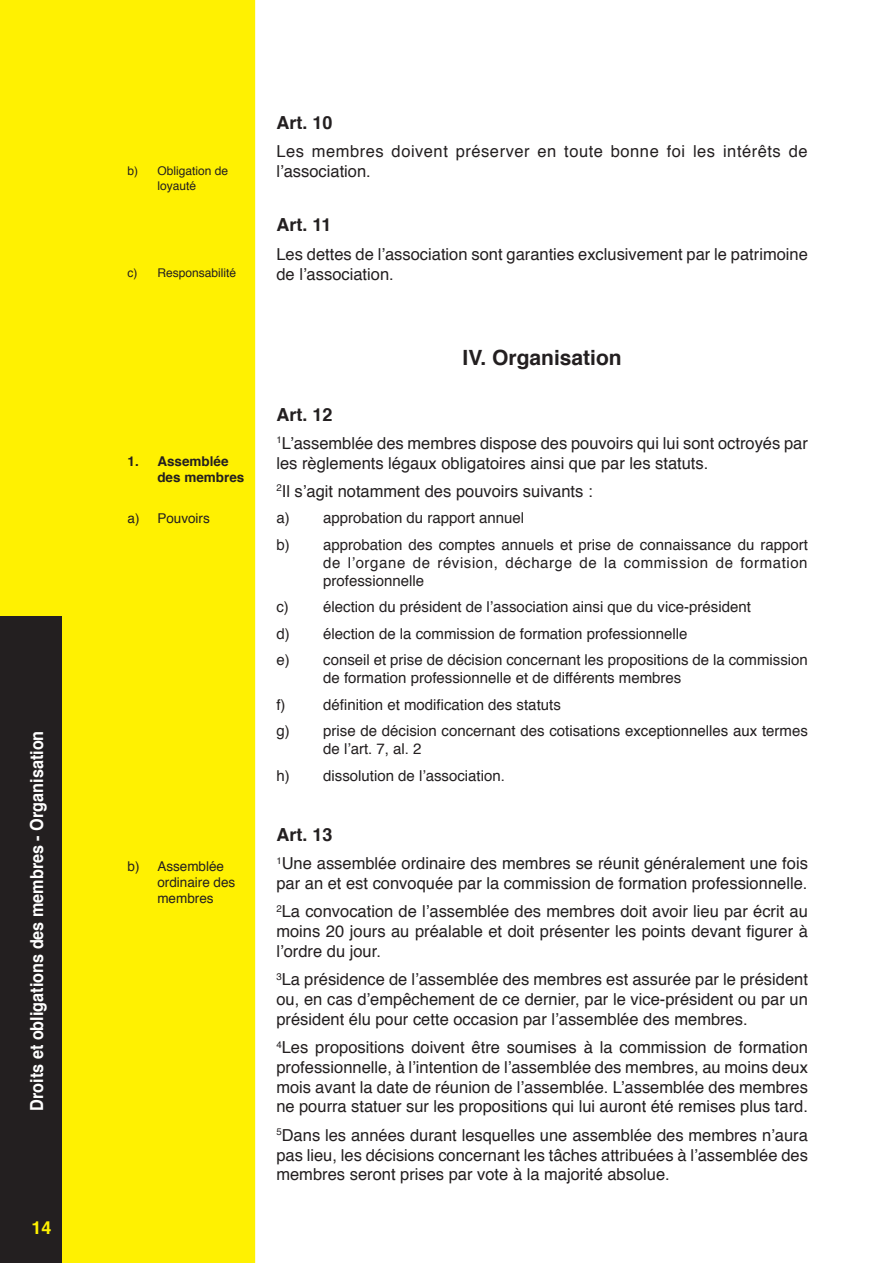
<style>
.page{position:relative;width:893px;height:1263px;background:#fff}
.page>*{position:absolute;margin:0;border:0;box-sizing:border-box;transform-origin:0 0}
.t1{font:700 21px "Helvetica";color:#231f20}
.t2{font:700 18px "Helvetica";color:#fff;scale:.9 1}
.t3{font:700 18px "Helvetica";color:#231f20}
.t4{font:700 18px "Helvetica";color:#fff101}
.t5{font:16.5px/19.8px "Helvetica";color:#231f20;text-align:justify}
.t6{font:16.5px/19.8px "Helvetica";letter-spacing:.03em;color:#231f20}
.t7{font:15px/26.5px "Helvetica";color:#231f20}
.t8{font:15px/18px "Helvetica";letter-spacing:.04em;color:#231f20}
.t9{font:13.5px/16.2px "Helvetica";color:#231f20}
.t10{font:700 13.5px/16.2px "Helvetica";color:#231f20}
.t11{font:12px/14.4px "Helvetica";color:#231f20;text-align:center}
</style>
<div class="page">
<div style="left:0;top:0;width:255px;height:1263px;background:#fff101"></div>
<div style="left:0;top:616px;width:62px;height:647px;background:#231f20"></div>
<p class="t2" style="left:22px;top:1110px;width:424px;rotate:-90deg">Droits et obligations des membres - Organisation</p>
<p class="t4" style="left:31px;top:1213px;width:22px">14</p>
<p class="t11" style="left:128px;top:164px;width:102px">b) Obligation de loyauté</p>
<p class="t11" style="left:128px;top:266px;width:110px">c) Responsabilité</p>
<p class="t10" style="left:157px;top:453px;width:89px;text-indent:-30px">1. Assemblée des membres</p>
<p class="t9" style="left:128px;top:510px;width:84px">a) Pouvoirs</p>
<p class="t9" style="left:157px;top:858px;width:80px;text-indent:-30px">b) Assemblée ordinaire des membres</p>
<p class="t3" style="left:276px;top:108px;width:58px">Art. 10</p>
<p class="t6" style="left:276px;top:142px;width:533px">Les membres doivent préserver en toute bonne foi les intérêts de l’association.</p>
<p class="t3" style="left:276px;top:211px;width:57px">Art. 11</p>
<p class="t5" style="left:276px;top:245px;width:533px">Les dettes de l’association sont garanties exclusivement par le patrimoine de l’association.</p>
<p class="t1" style="left:463px;top:340px;width:161px">IV. Organisation</p>
<p class="t3" style="left:276px;top:400px;width:58px">Art. 12</p>
<p class="t5" style="left:276px;top:434px;width:533px"><sup>1</sup>L’assemblée des membres dispose des pouvoirs qui lui sont octroyés par les règlements légaux obligatoires ainsi que par les statuts.</p>
<p class="t5" style="left:276px;top:482px;width:318px"><sup>2</sup>Il s’agit notamment des pouvoirs suivants :</p>
<p class="t7" style="left:276px;top:505px;width:533px">a) approbation du rapport annuel<br>b) approbation des comptes annuels et prise de connaissance du rapport</p>
<p class="t8" style="left:323px;top:554px;width:486px">de l’organe de révision, décharge de la commission de formation professionnelle</p>
<p class="t7" style="left:276px;top:594px;width:533px">c) élection du président de l’association ainsi que du vice-président<br>d) élection de la commission de formation professionnelle<br>e) conseil et prise de décision concernant les propositions de la commission</p>
<p class="t7" style="left:323px;top:665px;width:360px">de formation professionnelle et de différents membres</p>
<p class="t7" style="left:276px;top:692px;width:11px">f)</p>
<p class="t7" style="left:276px;top:692px;width:533px;text-indent:47px">définition et modification des statuts<br>g) prise de décision concernant des cotisations exceptionnelles aux termes</p>
<p class="t7" style="left:276px;top:736px;width:230px;text-indent:47px">de l’art. 7, al. 2<br>h) dissolution de l’association.</p>
<p class="t3" style="left:276px;top:820px;width:58px">Art. 13</p>
<p class="t5" style="left:276px;top:854px;width:533px"><sup>1</sup>Une assemblée ordinaire des membres se réunit généralement une fois par an et est convoquée par la commission de formation professionnelle.</p>
<p class="t5" style="left:276px;top:902px;width:533px"><sup>2</sup>La convocation de l’assemblée des membres doit avoir lieu par écrit au moins 20 jours au préalable et doit présenter les points devant figurer à l’ordre du jour.</p>
<p class="t5" style="left:276px;top:970px;width:533px"><sup>3</sup>La présidence de l’assemblée des membres est assurée par le président ou, en cas d’empêchement de ce dernier, par le vice-président ou par un président élu pour cette occasion par l’assemblée des membres.</p>
<p class="t5" style="left:276px;top:1038px;width:533px"><sup>4</sup>Les propositions doivent être soumises à la commission de formation professionnelle, à l’intention de l’assemblée des membres, au moins deux mois avant la date de réunion de l’assemblée. L’assemblée des membres ne pourra statuer sur les propositions qui lui auront été remises plus tard.</p>
<p class="t5" style="left:276px;top:1125px;width:533px"><sup>5</sup>Dans les années durant lesquelles une assemblée des membres n’aura pas lieu, les décisions concernant les tâches attribuées à l’assemblée des membres seront prises par vote à la majorité absolue.</p>
</div>
